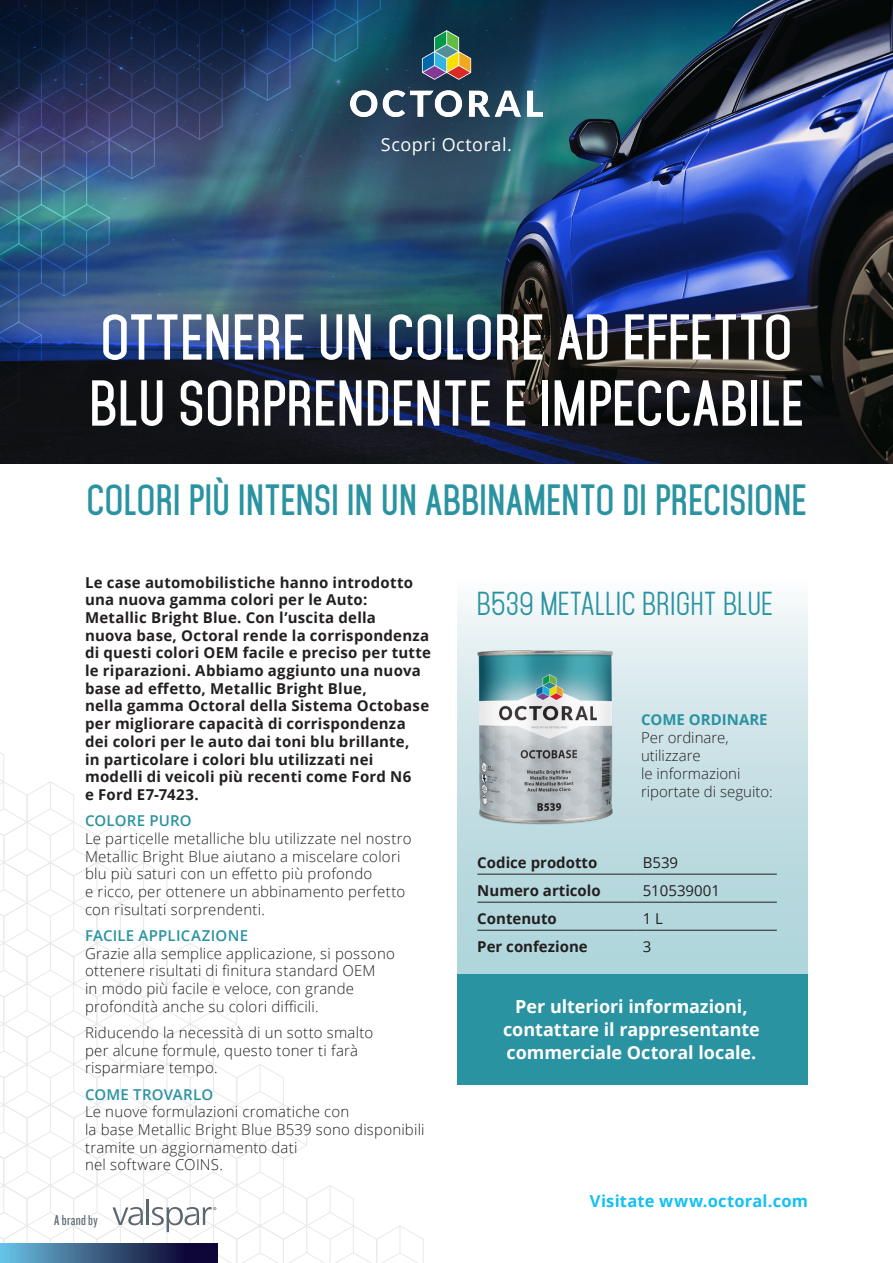
<style>
.page{position:relative;width:893px;height:1263px;background:#fff}
.page>*{position:absolute;margin:0;border:0;box-sizing:border-box;transform-origin:0 0}
.Knockout_Text_-_158p{font:700 55.5px/66px "Mohave";letter-spacing:.01em;color:#fff;scale:1.05 1}
.t1{font:700 37.5px "Mohave";letter-spacing:.01em;color:#2a93a1}
.t2{font:28.5px "Mohave";letter-spacing:.02em;color:#2a93a1}
.Subhead_Caps{font:700 18px/22.5px "Open Sans";letter-spacing:-.005em;color:#fff;text-align:center}
.IntroCopy_11pt{font:18px "Open Sans";letter-spacing:.03em;color:#fff}
.t3{font:700 16.5px "Open Sans";letter-spacing:.01em;color:#15c0f2}
.BodyCopy_9pt{font:300 15px/17.7px "Open Sans";letter-spacing:.015em;color:#231f20}
.BodyCopy_9pt-2{font:700 15px/17.7px "Open Sans";letter-spacing:.015em;color:#231f20}
.PLAT{font:700 15px "Open Sans";color:#231f20}
.PLAT-2{font:15px "Open Sans";color:#231f20}
.t4{font:15px "Knockout 28 Junior Feathrwt";letter-spacing:.02em;color:#5a6671}
.s1{font-weight:600;color:#2a93a1}
.s2{font-weight:700;color:#2a93a1}
</style>
<div class="page">
<img style="left:0;top:0;width:893px;height:463px">
<svg style="left:0;top:752px;width:424px;height:511px"></svg>
<hr style="left:147px;top:1199px;width:2px;height:26px;background:#5a6670">
<img style="left:381px;top:30px;width:161px;height:87px">
<img style="left:0;top:0;width:381px;height:413px">
<svg style="left:457px;top:604px;width:351px;height:370px;background:#c5dfe3"></svg>
<div style="left:457px;top:974px;width:351px;height:110px;background:#2a93a1"></div>
<img style="left:457px;top:629px;width:170px;height:208px">
<hr style="left:477px;top:874px;width:160px;height:1px;background:#231f20">
<hr style="left:477px;top:902px;width:160px;height:1px;background:#231f20">
<hr style="left:637px;top:874px;width:140px;height:1px;background:#231f20">
<hr style="left:637px;top:902px;width:140px;height:1px;background:#231f20">
<hr style="left:477px;top:930px;width:160px;height:1px;background:#231f20">
<hr style="left:637px;top:930px;width:140px;height:1px;background:#231f20">
<p class="IntroCopy_11pt" style="left:381px;top:133px;width:133px">Scopri Octoral.</p>
<p class="Knockout_Text_-_158p" style="left:89px;top:305px;width:681px">OTTENERE UN COLORE AD EFFETTO<br>BLU SORPRENDENTE E IMPECCABILE</p>
<p class="t1" style="left:87px;top:477px;width:721px">COLORI PIÙ INTENSI IN UN ABBINAMENTO DI PRECISIONE</p>
<p class="BodyCopy_9pt-2" style="left:85px;top:573px;width:348px">Le case automobilistiche hanno introdotto una nuova gamma colori per le Auto:<br>Metallic Bright Blue. Con l’uscita della<br>nuova base, Octoral rende la corrispondenza di questi colori OEM facile e preciso per tutte le riparazioni. Abbiamo aggiunto una nuova base ad effetto, Metallic Bright Blue,<br>nella gamma Octoral della Sistema Octobase per migliorare capacità di corrispondenza dei colori per le auto dai toni blu brillante,<br>in particolare i colori blu utilizzati nei modelli di veicoli più recenti come Ford N6<br>e Ford E7-7423.</p>
<p class="BodyCopy_9pt" style="left:85px;top:811px;width:328px"><span class="s1">COLORE PURO<br></span>Le particelle metalliche blu utilizzate nel nostro Metallic Bright Blue aiutano a miscelare colori blu più saturi con un effetto più profondo<br>e ricco, per ottenere un abbinamento perfetto con risultati sorprendenti.</p>
<p class="BodyCopy_9pt" style="left:85px;top:926px;width:311px"><span class="s1">FACILE APPLICAZIONE<br></span>Grazie alla semplice applicazione, si possono ottenere risultati di finitura standard OEM<br>in modo più facile e veloce, con grande profondità anche su colori difficili.</p>
<p class="BodyCopy_9pt" style="left:85px;top:1023px;width:290px">Riducendo la necessità di un sotto smalto per alcune formule, questo toner ti farà risparmiare tempo.</p>
<p class="BodyCopy_9pt" style="left:85px;top:1085px;width:341px"><span class="s1">COME TROVARLO<br></span>Le nuove formulazioni cromatiche con<br>la base Metallic Bright Blue B539 sono disponibili tramite un aggiornamento dati<br>nel software COINS.</p>
<p class="t4" style="left:54px;top:1211px;width:45px">A brand by</p>
<p class="t2" style="left:477px;top:586px;width:297px">B539 METALLIC BRIGHT BLUE</p>
<p class="BodyCopy_9pt" style="left:641px;top:710px;width:133px"><span class="s2">COME ORDINARE<br></span>Per ordinare, utilizzare<br>le informazioni riportate di seguito:</p>
<p class="PLAT" style="left:477px;top:852px;width:122px">Codice prodotto</p>
<p class="PLAT-2" style="left:643px;top:852px;width:37px">B539</p>
<p class="PLAT" style="left:477px;top:880px;width:125px">Numero articolo</p>
<p class="PLAT-2" style="left:643px;top:880px;width:79px">510539001</p>
<p class="PLAT" style="left:477px;top:908px;width:81px">Contenuto</p>
<p class="PLAT-2" style="left:643px;top:908px;width:22px">1 L</p>
<p class="PLAT" style="left:477px;top:936px;width:112px">Per confezione</p>
<p class="PLAT-2" style="left:643px;top:936px;width:10px">3</p>
<p class="Subhead_Caps" style="left:503px;top:995px;width:258px">Per ulteriori informazioni, contattare il rappresentante commerciale Octoral locale.</p>
<p class="t3" style="left:590px;top:1190px;width:220px">Visitate www.octoral.com</p>
</div>
